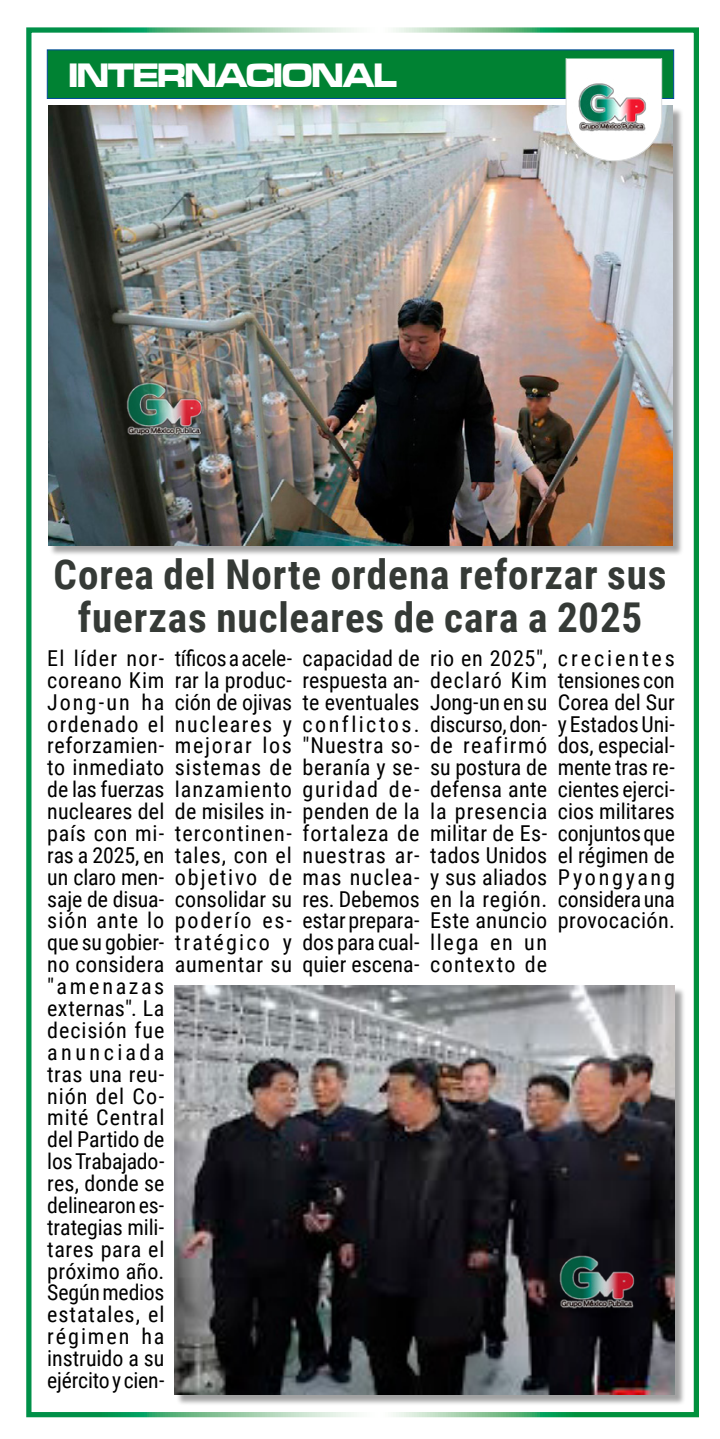
<style>
.page{position:relative;width:720px;height:1439px;background:#fff}
.page>*{position:absolute;margin:0;border:0;box-sizing:border-box;transform-origin:0 0}
.t1{font:700 41.12px/42.9px "Roboto Condensed";letter-spacing:.02em;color:#353a36;text-align:center}
.t2{font:35px "Microgramma D Bold Exte";letter-spacing:-.03em;color:#fff;scale:.9 1}
.t3{font:21.88px/21.9px "Roboto Condensed";letter-spacing:.01em;color:#000;text-align:justify}
</style>
<div class="page">
<div style="left:26px;top:27px;width:672px;height:1390px;border:5px solid #fff"></div>
<div style="left:50px;top:107px;width:633px;height:449px;background:#000;opacity:.37"></div>
<img style="left:48px;top:106px;width:624px;height:439px">
<div style="left:47px;top:49px;width:626px;height:50px;background:#008233;border:1px solid #00499a"></div>
<svg style="left:565px;top:58px;width:96px;height:103px"></svg>
<div style="left:176px;top:987px;width:509px;height:419px;background:#000;opacity:.37"></div>
<img style="left:175px;top:985px;width:499px;height:410px">
<img style="left:112px;top:353px;width:110px;height:110px">
<img style="left:544px;top:1225px;width:109px;height:110px">
<h2 class="t2" style="left:68px;top:52px;width:366px">INTERNACIONAL</h2>
<h1 class="t1" style="left:53px;top:552px;width:614px">Corea del Norte ordena reforzar sus fuerzas nucleares de cara a 2025</h1>
<p class="t3" style="left:47px;top:646px;width:119px">El líder nor&shy;coreano Kim Jong-un ha ordenado el reforzamien&shy;to inmediato de las fuerzas nucleares del país con mi&shy;ras a 2025, en un claro men&shy;saje de disua&shy;sión ante lo que su gobier&shy;no considera "amenazas externas". La decisión fue anunciada tras una reu&shy;nión del Co&shy;mité Central del Partido de los Trabajado&shy;res, donde se delinearon es&shy;trategias mili&shy;tares para el próximo año.<br>Según medios estatales, el régimen ha instruido a su ejército y cien-</p>
<p class="t3" style="left:175px;top:646px;width:119px">tíficos a acele&shy;rar la produc&shy;ción de ojivas nucleares y mejorar los sistemas de lanzamiento de misiles in&shy;tercontinen&shy;tales, con el objetivo de consolidar su poderío es&shy;tratégico y aumentar su</p>
<p class="t3" style="left:302px;top:646px;width:119px">capacidad de respuesta an&shy;te eventuales conflictos. "Nuestra so&shy;beranía y se&shy;guridad de&shy;penden de la fortaleza de nuestras ar&shy;mas nuclea&shy;res. Debemos estar prepara&shy;dos para cual&shy;quier escena-</p>
<p class="t3" style="left:430px;top:646px;width:119px">rio en 2025", declaró Kim Jong-un en su discurso, don&shy;de reafirmó su postura de defensa ante la presencia militar de Es&shy;tados Unidos y sus aliados en la región.<br>Este anuncio llega en un contexto de</p>
<p class="t3" style="left:557px;top:646px;width:119px">crecientes tensiones con Corea del Sur y Estados Uni&shy;dos, especial&shy;mente tras re&shy;cientes ejerci&shy;cios militares conjuntos que el régimen de Pyongyang considera una provocación.</p>
</div>
